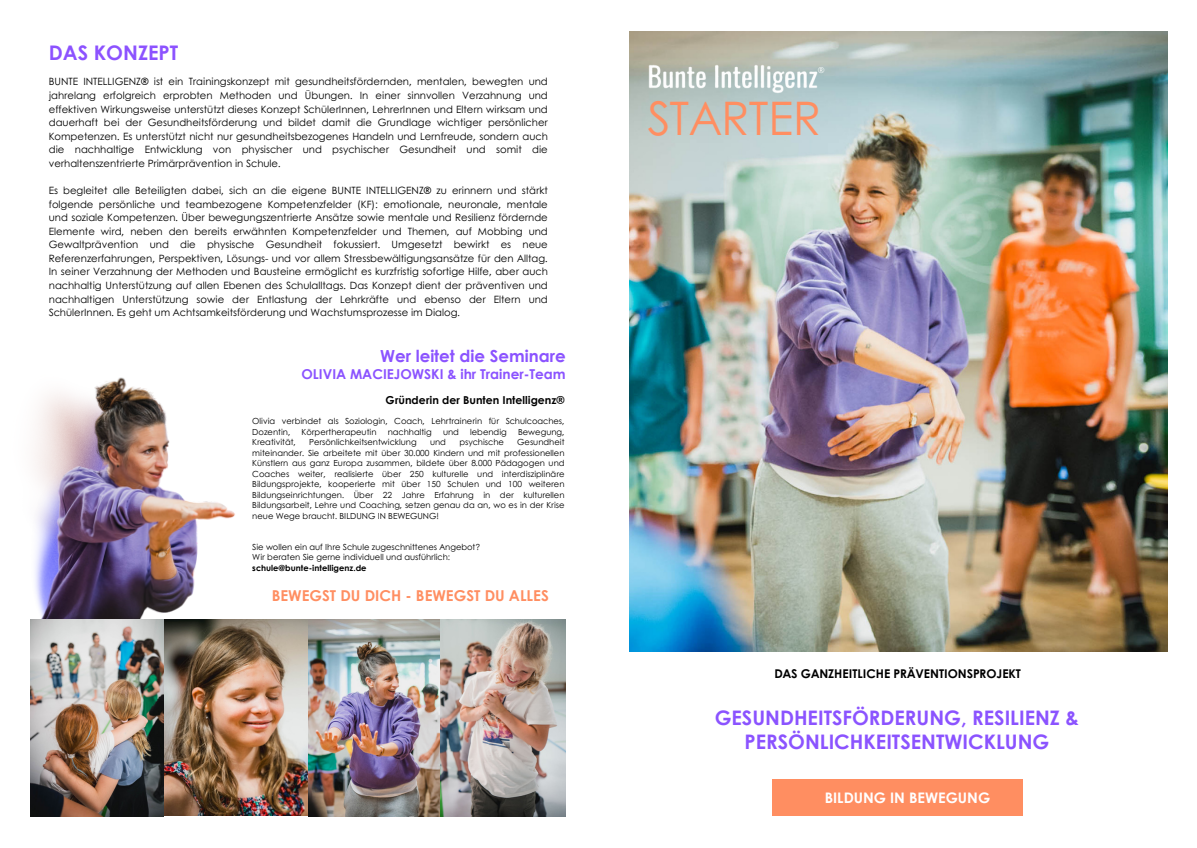
<style>
.page{position:relative;width:1197px;height:848px;background:#fff}
.page>*{position:absolute;margin:0;border:0;box-sizing:border-box;transform-origin:0 0}
.t1{font:46.2px "Century Gothic";color:#ff8e61}
.t2{font:700 20.1px "Century Gothic";color:#8c52ff}
.t3{font:700 20px/24px "Century Gothic";color:#8b53ff;text-align:center}
.t4{font:700 16.6px "Century Gothic";color:#8b53ff}
.t5{font:700 15px "Century Gothic";color:#ff8e61}
.t6{font:700 14.5px "Century Gothic";color:#fff}
.t7{font:700 13.6px "Century Gothic";color:#8b53ff}
.t8{font:700 12.1px "Century Gothic";color:#000}
.t9{font:700 10.9px "Century Gothic";color:#000}
.t10{font:10px/13.6px "Century Gothic";color:#000;text-align:justify}
.t11{font:8.4px/10.5px "Century Gothic";color:#000}
.t12{font:700 8.4px "Century Gothic";color:#000}
.t13{font:8.3px "Open Sans";color:#fff}
</style>
<div class="page">
<div style="left:772px;top:779px;width:250px;height:37px;background:#ff8e61"></div>
<img style="left:164px;top:619px;width:272px;height:197px">
<img style="left:30px;top:632px;width:192px;height:71px">
<img style="left:30px;top:377px;width:304px;height:255px">
<img style="left:31px;top:619px;width:133px;height:197px">
<img style="left:436px;top:619px;width:129px;height:197px">
<img style="left:629px;top:31px;width:537px;height:620px">
<img style="left:647px;top:58px;width:171px;height:36px">
<h6 class="t2" style="left:49px;top:40px;width:131px">DAS KONZEPT</h6>
<p class="t10" style="left:49px;top:74px;width:500px">BUNTE INTELLIGENZ® ist ein Trainingskonzept mit gesundheitsfördernden, mentalen, bewegten und jahrelang erfolgreich erprobten Methoden und Übungen. In einer sinnvollen Verzahnung und effektiven Wirkungsweise unterstützt dieses Konzept SchülerInnen, LehrerInnen und Eltern wirksam und dauerhaft bei der Gesundheitsförderung und bildet damit die Grundlage wichtiger persönlicher Kompetenzen. Es unterstützt nicht nur gesundheitsbezogenes Handeln und Lernfreude, sondern auch die nachhaltige Entwicklung von physischer und psychischer Gesundheit und somit die verhaltenszentrierte Primärprävention in Schule.</p>
<h4 class="t10" style="left:49px;top:183px;width:500px">Es begleitet alle Beteiligten dabei, sich an die eigene BUNTE INTELLIGENZ® zu erinnern und stärkt folgende persönliche und teambezogene Kompetenzfelder (KF): emotionale, neuronale, mentale und soziale Kompetenzen. Über bewegungszentrierte Ansätze sowie mentale und Resilienz fördernde Elemente wird, neben den bereits erwähnten Kompetenzfelder und Themen, auf Mobbing und Gewaltprävention und die physische Gesundheit fokussiert. Umgesetzt bewirkt es neue Referenzerfahrungen, Perspektiven, Lösungs- und vor allem Stressbewältigungsansätze für den Alltag.<br>In seiner Verzahnung der Methoden und Bausteine ermöglicht es kurzfristig sofortige Hilfe, aber auch nachhaltig Unterstützung auf allen Ebenen des Schulalltags. Das Konzept dient der präventiven und nachhaltigen Unterstützung sowie der Entlastung der Lehrkräfte und ebenso der Eltern und SchülerInnen. Es geht um Achtsamkeitsförderung und Wachstumsprozesse im Dialog.</h4>
<p class="t4" style="left:380px;top:345px;width:187px">Wer leitet die Seminare</p>
<p class="t7" style="left:301px;top:366px;width:266px">OLIVIA MACIEJOWSKI &amp; ihr Trainer-Team</p>
<p class="t9" style="left:385px;top:392px;width:180px">Gründerin der Bunten Intelligenz®</p>
<p class="t11" style="left:252px;top:415px;width:314px">Olivia verbindet als Soziologin, Coach, Lehrtrainerin für Schulcoaches,<br>Dozentin,</p>
<p class="t11" style="left:301px;top:426px;width:76px">Körpertherapeutin</p>
<p class="t11" style="left:388px;top:426px;width:46px">nachhaltig</p>
<p class="t11" style="left:443px;top:426px;width:17px">und</p>
<p class="t11" style="left:470px;top:426px;width:38px">lebendig</p>
<p class="t11" style="left:518px;top:426px;width:48px">Bewegung,</p>
<p class="t11" style="left:252px;top:436px;width:314px;text-align:justify;text-indent:265px">Gesundheit miteinander. Sie arbeitete mit über 30.000 Kindern und mit professionellen Künstlern aus ganz Europa zusammen, bildete über 8.000 Pädagogen und Coaches weiter, realisierte über 250 kulturelle und interdisziplinäre Bildungsprojekte, kooperierte mit über 150 Schulen und 100 weiteren Bildungseinrichtungen. Über 22 Jahre Erfahrung in der kulturellen Bildungsarbeit, Lehre und Coaching, setzen genau da an, wo es in der Krise neue Wege braucht. BILDUNG IN BEWEGUNG!</p>
<p class="t11" style="left:252px;top:541px;width:229px">Sie wollen ein auf Ihre Schule zugeschnittenes Angebot?</p>
<h3 class="t11" style="left:252px;top:551px;width:199px">Wir beraten Sie gerne individuell und ausführlich:</h3>
<p class="t12" style="left:252px;top:561px;width:116px">schule@bunte-intelligenz.de</p>
<p class="t11" style="left:252px;top:436px;width:45px">Kreativität,</p>
<p class="t11" style="left:309px;top:436px;width:109px">Persönlichkeitsentwicklung</p>
<p class="t11" style="left:430px;top:436px;width:17px">und</p>
<p class="t11" style="left:459px;top:436px;width:46px">psychische</p>
<p class="t5" style="left:272px;top:586px;width:278px">BEWEGST DU DICH - BEWEGST DU ALLES</p>
<h5 class="t13" style="left:817px;top:64px;width:8px">®</h5>
<p class="t1" style="left:647px;top:83px;width:175px">STARTER</p>
<p class="t8" style="left:774px;top:664px;width:248px">DAS GANZHEITLICHE PRÄVENTIONSPROJEKT</p>
<h3 class="t3" style="left:714px;top:705px;width:366px">GESUNDHEITSFÖRDERUNG, RESILIENZ &amp;<br>PERSÖNLICHKEITSENTWICKLUNG</h3>
<p class="t6" style="left:824px;top:788px;width:167px">BILDUNG IN BEWEGUNG</p>
</div>
